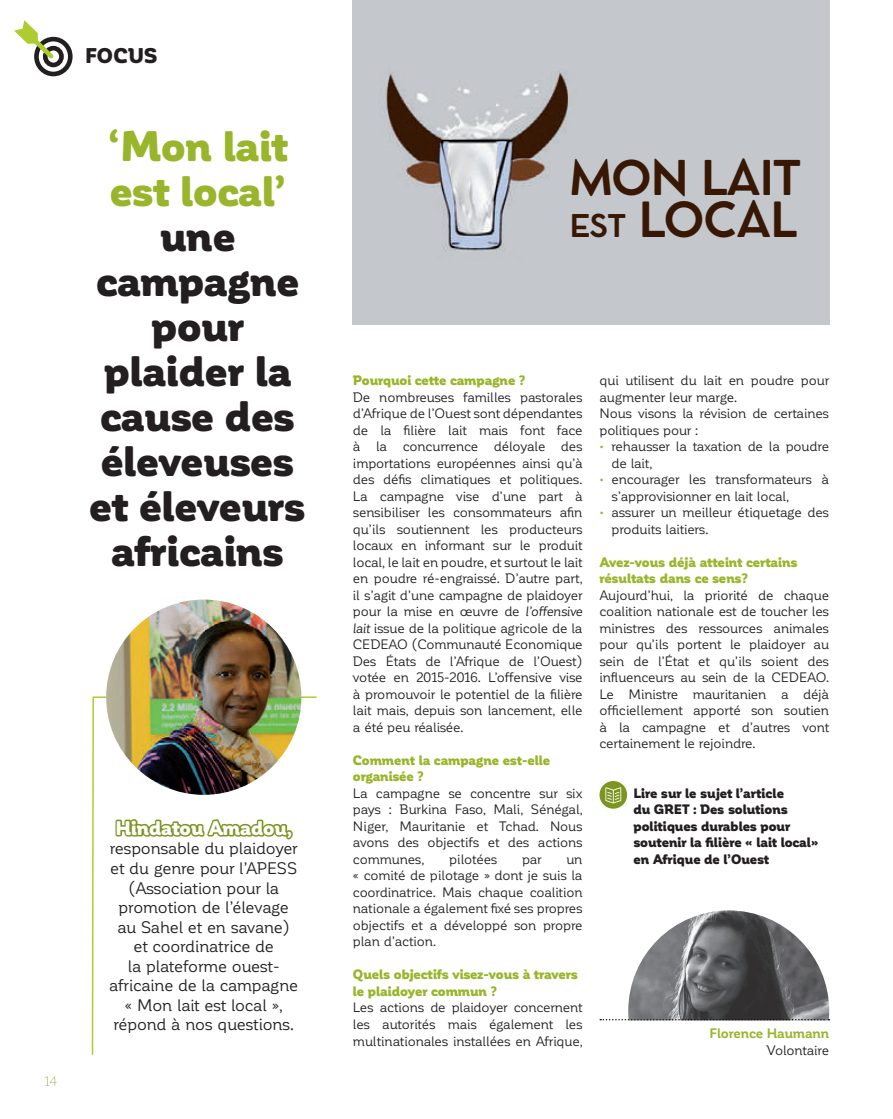
<style>
.page{position:relative;width:893px;height:1119px;background:#fff}
.page>*{position:absolute;margin:0;border:0;box-sizing:border-box;transform-origin:0 0}
.t1{font:700 47.85px "Cocomat";letter-spacing:-.025em;color:#381805}
.t2{font:700 47.25px "Cocomat";letter-spacing:-.025em;color:#381805}
.t3{font:900 42px/45px "Corporative Soft";letter-spacing:-.01em;color:#231f20;text-align:center}
.t4{font:900 42px/45px "Corporative Soft";color:#99b52b}
.t5{font:900 21px "Corporative Soft";letter-spacing:.01em;color:#231f20}
.t6{font:900 19.5px "Corporative Soft";color:#fff}
.t7{font:16.5px/19.5px "Corporative Soft";letter-spacing:-.02em;color:#231f20;text-align:center}
.t8{font:13.5px/16.5px "Corporative Soft";letter-spacing:-.02em;color:#231f20;text-align:justify}
.t9{font:900 13.5px/16.5px "Corporative Soft";letter-spacing:-.01em;color:#99b52b}
.t10{font:900 13.5px/16.5px "Corporative Soft";color:#231f20}
.t11{font:700 13.5px "Corporative Soft";letter-spacing:-.015em;color:#99b52b}
.t12{font:100 13.5px "Corporative Soft";color:#7c9521}
.s1{font-size:30.9px}
.s2{font-style:italic}
.s3{color:#99b52b}
</style>
<div class="page">
<img style="left:628px;top:910px;width:201px;height:108px">
<div style="left:34px;top:37px;width:39px;height:39px;border:5px solid #231f20;border-radius:50%"></div>
<svg style="left:91px;top:695px;width:226px;height:360px"></svg>
<img style="left:353px;top:0;width:476px;height:324px">
<svg style="left:114px;top:815px;width:180px;height:26px"></svg>
<svg style="left:600px;top:1018px;width:229px;height:2px"></svg>
<div style="left:43px;top:46px;width:21px;height:21px;border:5px solid #231f20;border-radius:50%"></div>
<svg style="left:14px;top:20px;width:44px;height:43px"></svg>
<div style="left:599px;top:781px;width:28px;height:27px;background:#7c9521;border-radius:50%"></div>
<svg style="left:605px;top:787px;width:16px;height:16px"></svg>
<img style="left:106px;top:599px;width:195px;height:195px;border-radius:98px">
<h3 class="t5" style="left:85px;top:44px;width:74px">FOCUS</h3>
<h3 class="t4" style="left:108px;top:124px;width:181px">‘Mon lait est local’</h3>
<h3 class="t3" style="left:89px;top:214px;width:218px">une campagne pour plaider la cause des éleveuses et éleveurs africains</h3>
<p class="t12" style="left:45px;top:1074px;width:13px">14</p>
<h3 class="t6" style="left:116px;top:817px;width:178px">Hindatou Amadou,</h3>
<p class="t7" style="left:109px;top:839px;width:190px">responsable du plaidoyer et du genre pour l’APESS (Association pour la promotion de l’élevage au Sahel et en savane) et coordinatrice de<br>la plateforme ouest&shy;africaine de la campagne « Mon lait est local », répond à nos questions.</p>
<h2 class="t2" style="left:570px;top:146px;width:233px">MON LAIT</h2>
<h1 class="t1" style="left:570px;top:188px;width:229px"><span class="s1">EST</span> LOCAL</h1>
<p class="t9" style="left:353px;top:372px;width:174px">Pourquoi cette campagne ?</p>
<p class="t8" style="left:353px;top:388px;width:231px">De nombreuses familles pastorales d’Afrique de l’Ouest sont dépendantes de la filière lait mais font face à la concurrence déloyale des importations européennes ainsi qu’à des défis climatiques et politiques.<br>La campagne vise d’une part à sensibiliser les consommateurs afin qu’ils soutiennent les producteurs locaux en informant sur le produit local, le lait en poudre, et surtout le lait en poudre ré-engraissé. D’autre part, il s’agit d’une campagne de plaidoyer pour la mise en œuvre de <span class="s2">l’offensive lait</span> issue de la politique agricole de la CEDEAO (Communauté Economique Des États de l’Afrique de l’Ouest) votée en 2015-2016. L’offensive vise à promouvoir le potentiel de la filière lait mais, depuis son lancement, elle a été peu réalisée.</p>
<p class="t9" style="left:353px;top:752px;width:199px">Comment la campagne est-elle organisée ?</p>
<p class="t8" style="left:353px;top:784px;width:231px">La campagne se concentre sur six pays : Burkina Faso, Mali, Sénégal, Niger, Mauritanie et Tchad. Nous avons des objectifs et des actions communes,</p>
<p class="t8" style="left:449px;top:850px;width:50px">pilotées</p>
<p class="t8" style="left:522px;top:850px;width:21px">par</p>
<p class="t8" style="left:353px;top:850px;width:231px;text-indent:213px">un « comité de pilotage » dont je suis la coordinatrice. Mais chaque coalition nationale a également fixé ses propres objectifs et a développé son propre plan d’action.</p>
<p class="t9" style="left:353px;top:966px;width:227px">Quels objectifs visez-vous à travers le plaidoyer commun ?</p>
<p class="t8" style="left:353px;top:999px;width:231px">Les actions de plaidoyer concernent les autorités mais également les multinationales installées en Afrique,</p>
<p class="t8" style="left:599px;top:372px;width:231px;text-align:left">qui utilisent du lait en poudre pour augmenter leur marge.<br>Nous visons la révision de certaines politiques pour :</p>
<p class="t8" style="left:611px;top:438px;width:219px;text-indent:-12px"><span class="s3">•</span> rehausser la taxation de la poudre de lait,</p>
<p class="t8" style="left:611px;top:471px;width:219px;text-indent:-12px"><span class="s3">•</span> encourager les transformateurs à s’approvisionner en lait local,</p>
<p class="t8" style="left:611px;top:504px;width:219px;text-indent:-12px"><span class="s3">•</span> assurer un meilleur étiquetage des produits laitiers.</p>
<p class="t9" style="left:599px;top:554px;width:200px">Avez-vous déjà atteint certains résultats dans ce sens?</p>
<p class="t8" style="left:599px;top:586px;width:231px">Aujourd’hui, la priorité de chaque coalition nationale est de toucher les ministres des ressources animales pour qu’ils portent le plaidoyer au sein de l’État et qu’ils soient des influenceurs au sein de la CEDEAO.<br>Le Ministre mauritanien a déjà officiellement apporté son soutien à la campagne et d’autres vont certainement le rejoindre.</p>
<p class="t10" style="left:633px;top:785px;width:187px">Lire sur le sujet l’article<br>du GRET : Des solutions politiques durables pour soutenir la filière « lait local» en Afrique de l’Ouest</p>
<p class="t11" style="left:710px;top:1025px;width:121px">Florence Haumann</p>
<p class="t8" style="left:766px;top:1041px;width:64px">Volontaire</p>
</div>
